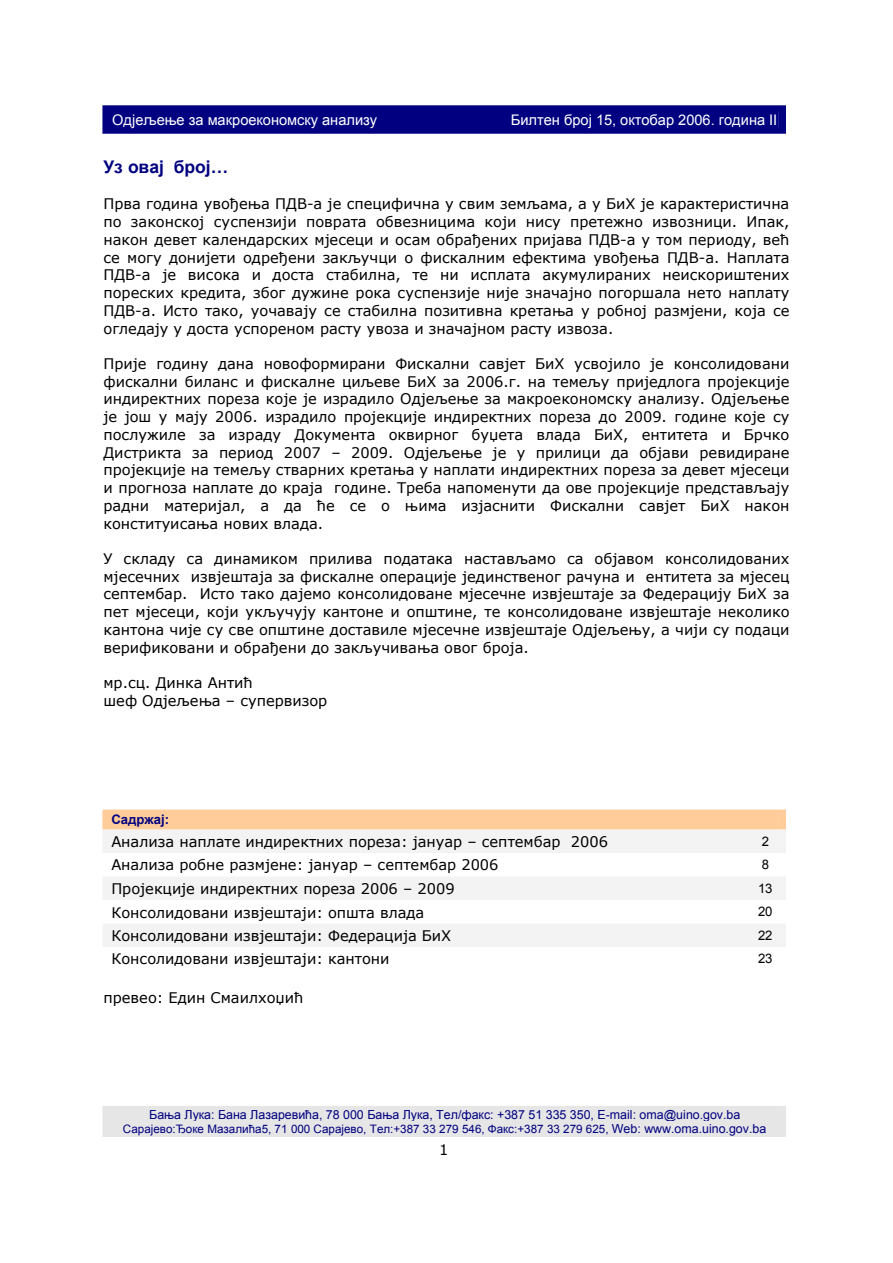
<style>
.page{position:relative;width:893px;height:1263px;background:#fff}
.page>*{position:absolute;margin:0;border:0;box-sizing:border-box;transform-origin:0 0}
.t1{font:700 17.55px "Arial";color:#000080}
.t2{font:14.55px/17.7px "Verdana";color:#000;text-align:justify}
.t3{font:14.55px "Arial";color:#fff}
.t4{font:13.2px "Arial";color:#000}
.t5{font:700 13.2px "Arial";color:#000080}
.t6{font:12.45px "Arial";color:#000080}
.t7{font:11.7px "Arial";color:#000080}
.s1{font-size:12.45px}
</style>
<div class="page">
<svg style="left:102px;top:105px;width:684px;height:29px;background:#0b0b85"></svg>
<div style="left:111px;top:111px;width:667px;height:17px;background:#000080"></div>
<div style="left:102px;top:1106px;width:684px;height:31px;background:#e6e6e6"></div>
<div style="left:111px;top:1107px;width:667px;height:14px;background:#e6e6e6"></div>
<div style="left:111px;top:1121px;width:667px;height:15px;background:#e6e6e6"></div>
<svg style="left:102px;top:810px;width:684px;height:137px"></svg>
<p class="t3" style="left:112px;top:110px;width:266px">Одјељење за макроекономску анализу</p>
<p class="t3" style="left:511px;top:110px;width:268px">Билтен број 15, октобар 2006. година II</p>
<p class="t1" style="left:104px;top:157px;width:126px">Уз овај број…</p>
<p class="t2" style="left:103px;top:195px;width:687px">Прва година увођења ПДВ-а је специфична у свим земљама, а у БиХ је карактеристична по законској суспензији поврата обвезницима који нису претежно извозници. Ипак, након девет календарских мјесеци и осам обрађених пријава ПДВ-а у том периоду, већ се могу донијети одређени закључци о фискалним ефектима увођења ПДВ-а. Наплата ПДВ-а је висока и доста стабилна, те ни исплата акумулираних неискориштених пореских кредита, због дужине рока суспензије није значајно погоршала нето наплату ПДВ-а. Исто тако, уочавају се стабилна позитивна кретања у робној размјени, која се огледају у доста успореном расту увоза и значајном расту извоза.</p>
<p class="t2" style="left:103px;top:354px;width:687px">Прије годину дана новоформирани Фискални савјет БиХ усвојило је консолидовани фискални биланс и фискалне циљеве БиХ за 2006.г. на темељу приједлога пројекције индиректних пореза које је израдило Одјељење за макроекономску анализу. Одјељење је још у мају 2006. израдило пројекције индиректних пореза до 2009. године које су послужиле за израду Документа оквирног буџета влада БиХ, ентитета и Брчко Дистрикта за период 2007 – 2009. Одјељење је у прилици да објави ревидиране пројекције на темељу стварних кретања у наплати индиректних пореза за девет мјесеци и прогноза наплате до краја године. Треба напоменути да ове пројекције представљају радни материјал, а да ће се о њима изјаснити Фискални савјет БиХ након конституисања нових влада.</p>
<p class="t2" style="left:103px;top:549px;width:687px">У складу са динамиком прилива података настављамо са објавом консолидованих мјесечних извјештаја за фискалне операције јединственог рачуна и ентитета за мјесец септембар. Исто тако дајемо консолидоване мјесечне извјештаје за Федерацију БиХ за пет мјесеци, који укључују кантоне и општине, те консолидоване извјештаје неколико кантона чије су све општине доставиле мјесечне извјештаје Одјељењу, а чији су подаци верификовани и обрађени до закључивања овог броја.</p>
<p class="t2" style="left:104px;top:673px;width:225px">мр.сц. Динка Антић<br>шеф Одјељења – супервизор</p>
<p class="t5" style="left:111px;top:812px;width:59px">Садржај:</p>
<p class="t2" style="left:111px;top:832px;width:498px">Анализа наплате индиректних пореза: јануар – септембар 2006</p>
<p class="t4" style="left:762px;top:834px;width:9px">2</p>
<p class="t2" style="left:111px;top:856px;width:389px">Анализа робне размјене: јануар – септембар 2006</p>
<p class="t4" style="left:762px;top:858px;width:9px">8</p>
<p class="t2" style="left:111px;top:879px;width:345px">Пројекције индиректних пореза 2006 – 2009</p>
<p class="t4" style="left:758px;top:881px;width:16px">13</p>
<p class="t2" style="left:111px;top:903px;width:315px">Консолидовани извјештаји: општа влада</p>
<p class="t4" style="left:758px;top:905px;width:16px">20</p>
<p class="t2" style="left:111px;top:926px;width:341px">Консолидовани извјештаји: Федерација БиХ</p>
<p class="t4" style="left:758px;top:928px;width:16px">22</p>
<p class="t2" style="left:111px;top:950px;width:280px">Консолидовани извјештаји: кантони</p>
<p class="t4" style="left:758px;top:951px;width:16px">23</p>
<p class="t2" style="left:104px;top:988px;width:201px">превео: Един Смаилхоџић</p>
<p class="t6" style="left:149px;top:1106px;width:593px">Бања Лука: Бана Лазаревића, 78 000 Бања Лука, Тел/факс: +387 51 335 350, E-mail: oma@uino.gov.ba</p>
<p class="t7" style="left:123px;top:1121px;width:645px">Сарајево:Ђоке Мазалића5, 71 000 Сарајево, Тел:+387 33 279 546, Факс:+387 33 279 625, <span class="s1">Web: www.oma.uino.gov.ba</span></p>
<p class="t2" style="left:439px;top:1140px;width:11px">1</p>
</div>
